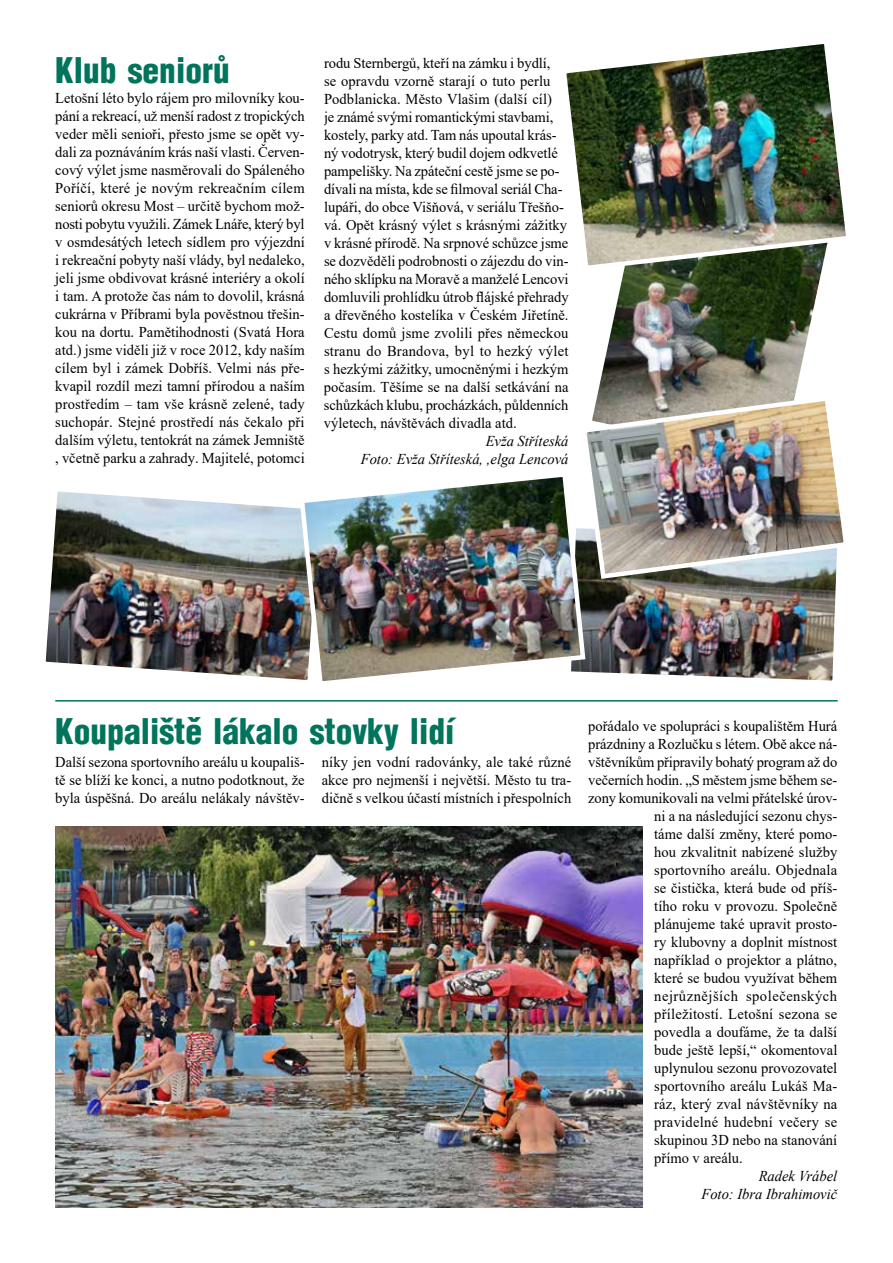
<style>
.page{position:relative;width:893px;height:1263px;background:#fff}
.page>*{position:absolute;margin:0;border:0;box-sizing:border-box;transform-origin:0 0}
.t1{font:34.5px "Switzerland Cond Black CE";color:#00755c}
.t2{font:15px/18px "Times New Roman";color:#000;text-align:justify}
.t3{font:italic 15px/18px "Times New Roman";color:#000;text-align:right}
.t4{font:15px "Times New Roman";letter-spacing:.035em;color:#000}
.t5{font:15px "Times New Roman";letter-spacing:.02em;color:#000}
</style>
<div class="page">
<img style="left:45px;top:491px;width:252px;height:189px">
<img style="left:588px;top:581px;width:248px;height:100px">
<img style="left:598px;top:273px;width:223px;height:120px">
<img style="left:566px;top:44px;width:280px;height:229px">
<img style="left:586px;top:393px;width:258px;height:188px">
<img style="left:297px;top:469px;width:291px;height:213px">
<hr style="left:55px;top:700px;width:783px;height:1px;background:#00755c">
<img style="left:55px;top:827px;width:588px;height:380px">
<h1 class="t1" style="left:55px;top:48px;width:176px">Klub seniorů</h1>
<p class="t2" style="left:324px;top:53px;width:246px;text-align:left">rodu Sternbergů, kteří na zámku i bydlí,<br>se opravdu vzorně starají o tuto perlu Podblanicka. Město Vlašim (další cíl)<br>je známé svými romantickými stavbami, kostely, parky atd. Tam nás upoutal krás&shy;ný vodotrysk, který budil dojem odkvetlé pampelišky. Na zpáteční cestě jsme se po&shy;dívali na místa, kde se filmoval seriál Cha&shy;lupáři, do obce Višňová, v seriálu Třešňo&shy;vá. Opět krásný výlet s krásnými zážitky v krásné přírodě. Na srpnové schůzce jsme se dozvěděli podrobnosti o zájezdu do vin&shy;ného sklípku na Moravě a manželé Lencovi domluvili prohlídku útrob flájské přehrady a dřevěného kostelíka v Českém Jiřetíně.<br>Cestu domů jsme zvolili přes německou stranu do Brandova, byl to hezký výlet s hezkými zážitky, umocněnými i hezkým počasím. Těšíme se na další setkávání na schůzkách klubu, procházkách, půldenních výletech, návštěvách divadla atd.</p>
<p class="t3" style="left:361px;top:432px;width:209px">Evža Stříteská<br>Foto: Evža Stříteská, ,elga Lencová</p>
<p class="t2" style="left:55px;top:88px;width:251px">Letošní léto bylo rájem pro milovníky kou&shy;pání a rekreací, už menší radost z tropických veder měli senioři, přesto jsme se opět vy&shy;dali za poznáváním krás naší vlasti. Červen&shy;cový výlet jsme nasměrovali do Spáleného Poříčí, které je novým rekreačním cílem seniorů okresu Most – určitě bychom mož&shy;nosti pobytu využili. Zámek Lnáře, který byl v osmdesátých letech sídlem pro výjezdní i rekreační pobyty naší vlády, byl nedaleko, jeli jsme obdivovat krásné interiéry a okolí i tam. A protože čas nám to dovolil, krásná cukrárna v Příbrami byla pověstnou třešin&shy;kou na dortu. Pamětihodnosti (Svatá Hora atd.) jsme viděli již v roce 2012, kdy naším cílem byl i zámek Dobříš. Velmi nás pře&shy;kvapil rozdíl mezi tamní přírodou a naším prostředím – tam vše krásně zelené, tady suchopár. Stejné prostředí nás čekalo při dalším výletu, tentokrát na zámek Jemniště , včetně parku a zahrady. Majitelé, potomci</p>
<h1 class="t1" style="left:55px;top:709px;width:401px">Koupaliště lákalo stovky lidí</h1>
<p class="t2" style="left:322px;top:753px;width:251px">níky jen vodní radovánky, ale také různé akce pro nejmenší i největší. Město tu tra&shy;dičně s velkou účastí místních i přespolních</p>
<p class="t2" style="left:55px;top:753px;width:251px">Další sezona sportovního areálu u koupališ&shy;tě se blíží ke konci, a nutno podotknout, že byla úspěšná. Do areálu nelákaly návštěv-</p>
<p class="t2" style="left:588px;top:717px;width:251px">pořádalo ve spolupráci s koupalištěm Hurá</p>
<p class="t2" style="left:588px;top:735px;width:251px">prázdniny a Rozlučku s létem. Obě akce ná-</p>
<p class="t2" style="left:588px;top:753px;width:251px">vštěvníkům připravily bohatý program až do</p>
<p class="t2" style="left:588px;top:771px;width:251px">večerních hodin. „S městem jsme během se-</p>
<p class="t2" style="left:588px;top:789px;width:251px">zony komunikovali na velmi přátelské úrov-</p>
<p class="t2" style="left:654px;top:807px;width:185px">ni a na následující sezonu chys-</p>
<p class="t2" style="left:654px;top:825px;width:185px">táme další změny, které pomo-</p>
<p class="t2" style="left:654px;top:843px;width:185px">hou zkvalitnit nabízené služby</p>
<p class="t2" style="left:654px;top:861px;width:184px">sportovního areálu. Objednala</p>
<p class="t2" style="left:654px;top:879px;width:185px">se čistička, která bude od příš-</p>
<p class="t2" style="left:654px;top:897px;width:185px">tího roku v provozu. Společně</p>
<p class="t2" style="left:654px;top:915px;width:185px">plánujeme také upravit prosto-</p>
<p class="t2" style="left:654px;top:933px;width:185px">ry klubovny a doplnit místnost</p>
<p class="t2" style="left:654px;top:951px;width:185px">například o projektor a plátno,</p>
<p class="t2" style="left:654px;top:969px;width:185px">které se budou využívat během</p>
<p class="t4" style="left:654px;top:986px;width:184px">nejrůznějších společenských</p>
<p class="t2" style="left:654px;top:1005px;width:185px">příležitostí. Letošní sezona se</p>
<p class="t2" style="left:654px;top:1023px;width:184px">povedla a doufáme, že ta další</p>
<p class="t2" style="left:654px;top:1041px;width:185px">bude ještě lepší,“ okomentoval</p>
<p class="t2" style="left:654px;top:1059px;width:185px">uplynulou sezonu provozovatel</p>
<p class="t2" style="left:654px;top:1077px;width:185px">sportovního areálu Lukáš Ma-</p>
<p class="t2" style="left:654px;top:1095px;width:185px">ráz, který zval návštěvníky na</p>
<p class="t5" style="left:654px;top:1112px;width:185px">pravidelné hudební večery se</p>
<p class="t2" style="left:654px;top:1131px;width:185px">skupinou 3D nebo na stanování</p>
<p class="t2" style="left:654px;top:1149px;width:90px">přímo v areálu.</p>
<p class="t3" style="left:701px;top:1167px;width:137px">Radek Vrábel<br>Foto: Ibra Ibrahimovič</p>
</div>
